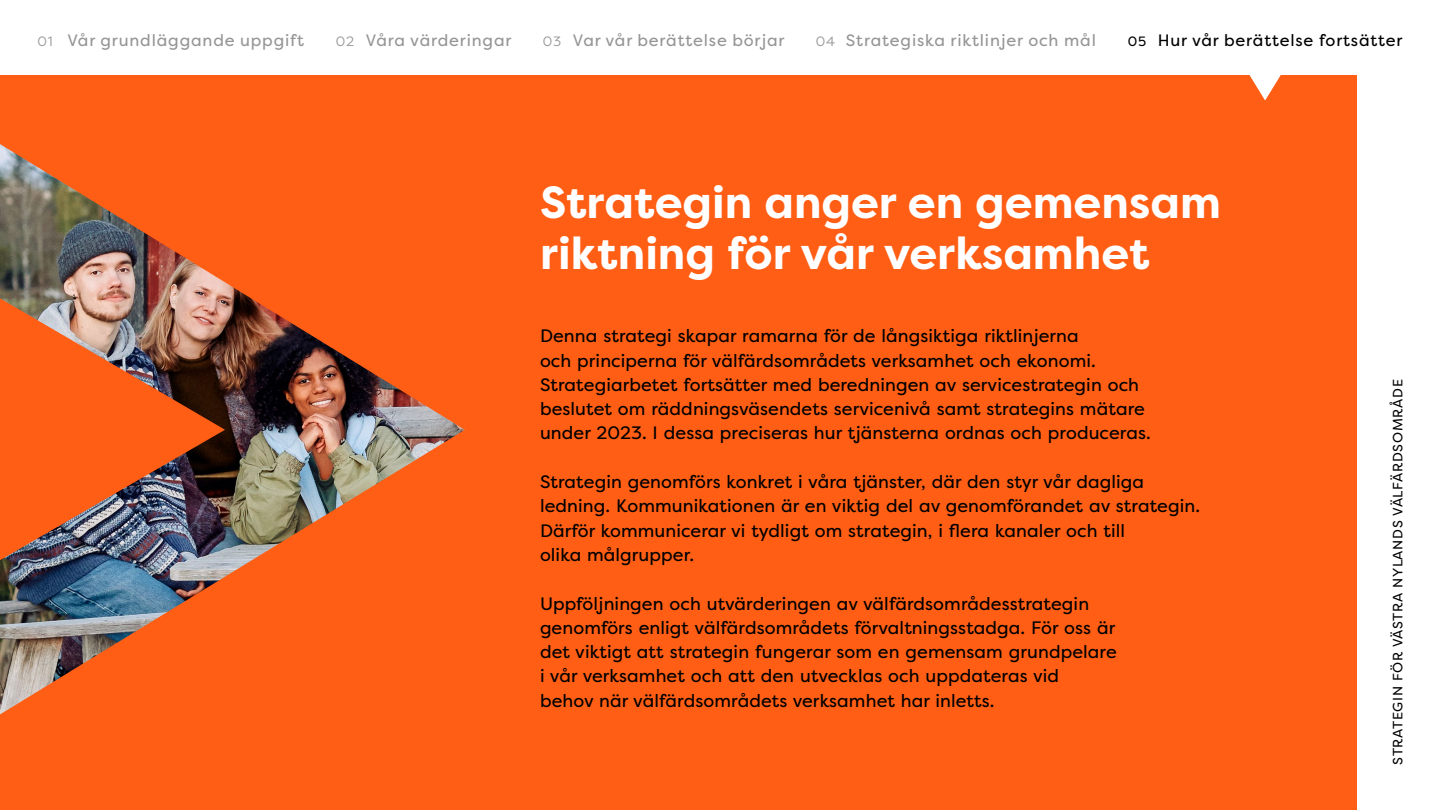
<style>
.page{position:relative;width:1440px;height:810px;background:#ff5e14}
.page>*{position:absolute;margin:0;border:0;box-sizing:border-box;transform-origin:0 0}
.isompi_teksti{font:700 45px/51.8px "Filson Pro";color:#fff}
.leipis{font:18px/24.3px "Filson Pro";letter-spacing:.005em;color:#000}
.t1{font:16.5px "Filson Pro";letter-spacing:.05em;color:#969696}
.t2{font:16.5px "Filson Pro";letter-spacing:.05em;color:#000}
.t3{font:13.5px "Filson Pro";letter-spacing:.05em;color:#000}
.s1{font-size:13.5px}
</style>
<div class="page">
<img style="left:0;top:144px;width:465px;height:570px">
<div style="left:0;top:0;width:1440px;height:75px;background:#fff"></div>
<div style="left:1358px;top:0;width:82px;height:810px;background:#fff"></div>
<svg style="left:1249px;top:75px;width:32px;height:26px"></svg>
<p class="t1" style="left:38px;top:29px;width:268px"><span class="s1">01</span> Vår grundläggande uppgift</p>
<p class="t1" style="left:336px;top:29px;width:177px"><span class="s1">02</span> Våra värderingar</p>
<p class="t1" style="left:543px;top:29px;width:243px"><span class="s1">03</span> Var vår berättelse börjar</p>
<p class="t1" style="left:816px;top:29px;width:281px"><span class="s1">04</span> Strategiska riktlinjer och mål</p>
<p class="t2" style="left:1128px;top:29px;width:276px"><span class="s1">05</span> Hur vår berättelse fortsätter</p>
<p class="isompi_teksti" style="left:540px;top:177px;width:683px">Strategin anger en gemensam riktning för vår verksamhet</p>
<p class="leipis" style="left:540px;top:324px;width:612px">Denna strategi skapar ramarna för de långsiktiga riktlinjerna<br>och principerna för välfärdsområdets verksamhet och ekonomi.<br>Strategiarbetet fortsätter med beredningen av servicestrategin och beslutet om räddningsväsendets servicenivå samt strategins mätare under 2023. I dessa preciseras hur tjänsterna ordnas och produceras.</p>
<p class="leipis" style="left:540px;top:469px;width:662px">Strategin genomförs konkret i våra tjänster, där den styr vår dagliga ledning. Kommunikationen är en viktig del av genomförandet av strategin.<br>Därför kommunicerar vi tydligt om strategin, i flera kanaler och till<br>olika målgrupper.</p>
<p class="leipis" style="left:540px;top:591px;width:578px">Uppföljningen och utvärderingen av välfärdsområdesstrategin genomförs enligt välfärdsområdets förvaltningsstadga. För oss är det viktigt att strategin fungerar som en gemensam grundpelare i vår verksamhet och att den utvecklas och uppdateras vid behov när välfärdsområdets verksamhet har inletts.</p>
<p class="t3" style="left:1389px;top:765px;width:387px;rotate:-90deg">STRATEGIN FÖR VÄSTRA NYLANDS VÄLFÄRDSOMRÅDE</p>
</div>
